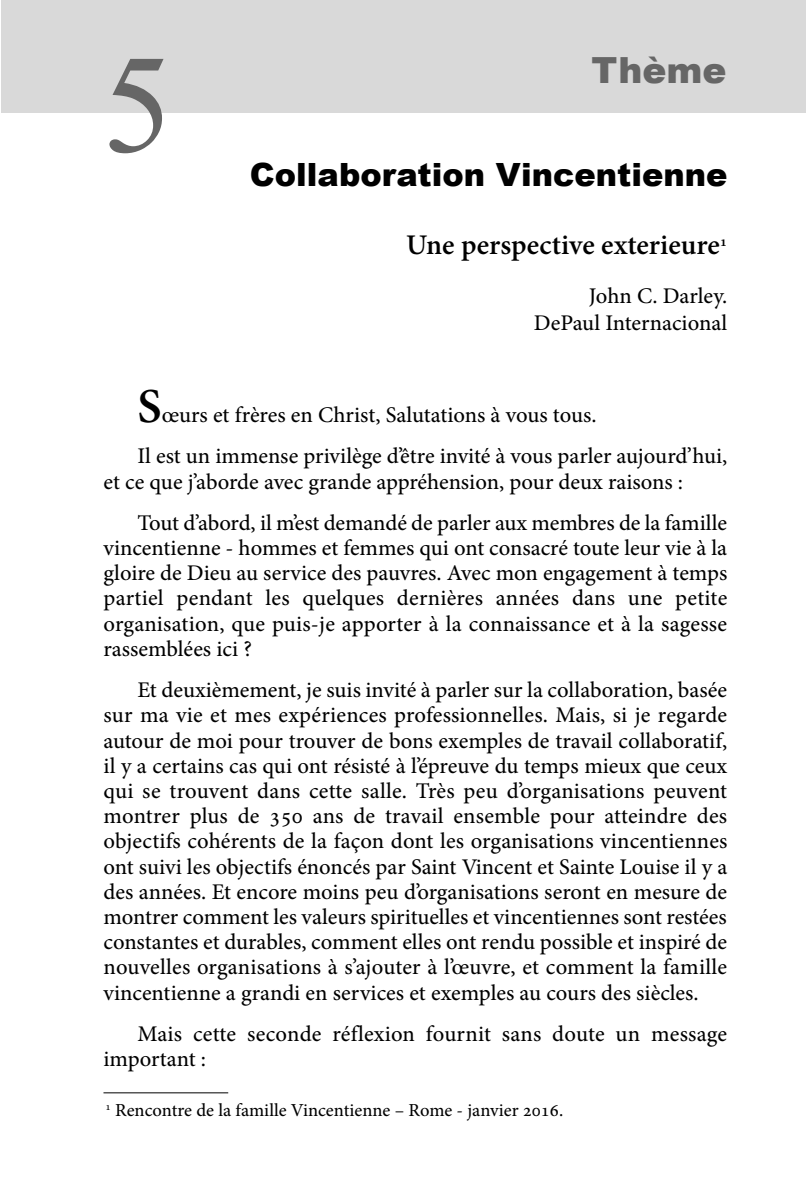
<style>
.page{position:relative;width:806px;height:1203px;background:#fff}
.page>*{position:absolute;margin:0;border:0;box-sizing:border-box;transform-origin:0 0}
.t1{font:140px "Times New Roman";color:#666}
.t2{font:900 36px "Arial";color:#666}
.t3{font:900 32px "Arial";color:#000}
.t4{font:700 28px "Adobe Hebrew";color:#000}
.t5{font:22px/25.2px "Adobe Hebrew";color:#000}
.t6{font:18px "Adobe Hebrew";color:#000}
.s1{font-weight:700;font-size:48px}
</style>
<div class="page">
<div style="left:1px;top:0;width:805px;height:113px;background:#d9d9d9"></div>
<hr style="left:103px;top:1092px;width:125px;height:1px;background:#000">
<h1 class="t1" style="left:103px;top:27px;width:71px">5</h1>
<h2 class="t2" style="left:591px;top:43px;width:136px">Thème</h2>
<h3 class="t3" style="left:250px;top:150px;width:479px">Collaboration Vincentienne</h3>
<p class="t4" style="left:406px;top:235px;width:323px">Une perspective exterieure<sup>1</sup></p>
<p class="t5" style="left:534px;top:284px;width:195px;line-height:27.6px;text-align:right">John C. Darley.<br>DePaul Internacional</p>
<p class="t5" style="left:137px;top:396px;width:591px;line-height:41.2px"><span class="s1">S</span>œurs et frères en Christ, Salutations à vous tous.<br>Il est un immense privilège d’être invité à vous parler aujourd’hui,</p>
<p class="t5" style="left:137px;top:463px;width:591px;line-height:41.2px;text-indent:-34px">et ce que j’aborde avec grande appréhension, pour deux raisons :<br>Tout d’abord, il m’est demandé de parler aux membres de la famille</p>
<p class="t5" style="left:103px;top:537px;width:625px;text-align:justify">vincentienne - hommes et femmes qui ont consacré toute leur vie à la gloire de Dieu au service des pauvres. Avec mon engagement à temps partiel pendant les quelques dernières années dans une petite organisation, que puis-je apporter à la connaissance et à la sagesse rassemblées ici ?</p>
<p class="t5" style="left:103px;top:679px;width:625px;text-align:justify;text-indent:34px">Et deuxièmement, je suis invité à parler sur la collaboration, basée sur ma vie et mes expériences professionnelles. Mais, si je regarde autour de moi pour trouver de bons exemples de travail collaboratif, il y a certains cas qui ont résisté à l’épreuve du temps mieux que ceux qui se trouvent dans cette salle. Très peu d’organisations peuvent montrer plus de 350 ans de travail ensemble pour atteindre des objectifs cohérents de la façon dont les organisations vincentiennes ont suivi les objectifs énoncés par Saint Vincent et Sainte Louise il y a des années. Et encore moins peu d’organisations seront en mesure de montrer comment les valeurs spirituelles et vincentiennes sont restées constantes et durables, comment elles ont rendu possible et inspiré de nouvelles organisations à s’ajouter à l’œuvre, et comment la famille vincentienne a grandi en services et exemples au cours des siècles.</p>
<p class="t5" style="left:103px;top:1022px;width:625px;text-indent:34px">Mais cette seconde réflexion fournit sans doute un message important :</p>
<p class="t6" style="left:105px;top:1102px;width:459px"><sup>1</sup> Rencontre de la famille Vincentienne – Rome - janvier 2016.</p>
</div>
